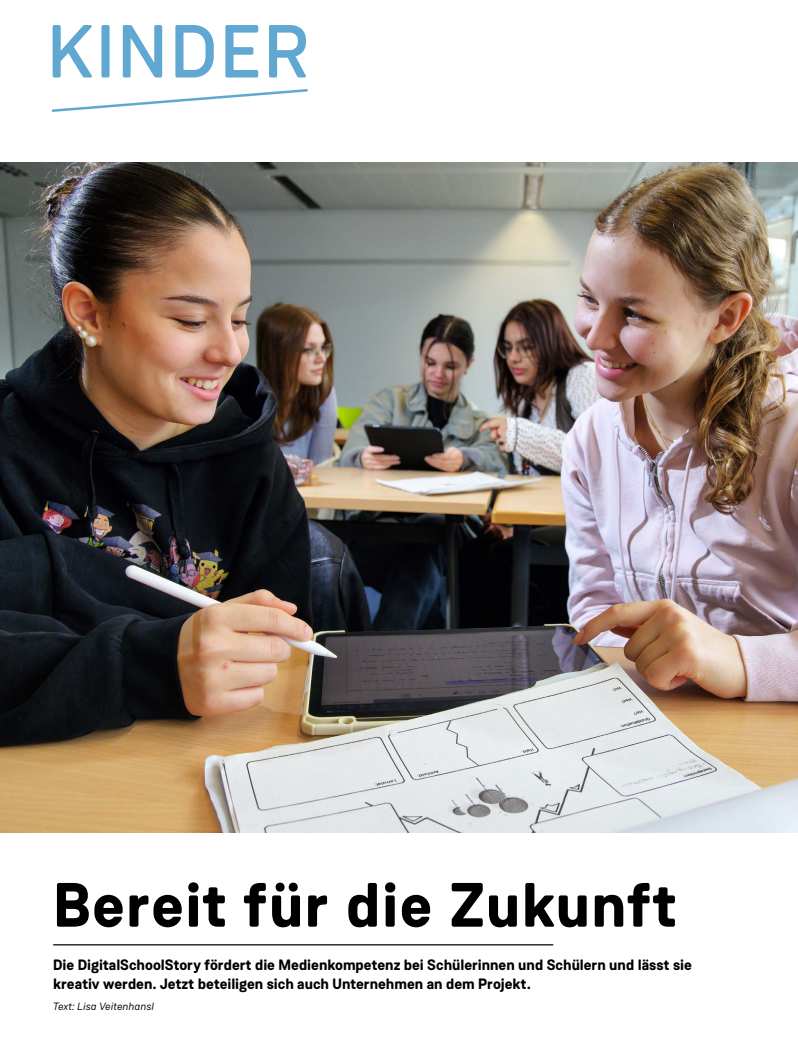
<style>
.page{position:relative;width:798px;height:1063px;background:#fff}
.page>*{position:absolute;margin:0;border:0;box-sizing:border-box;transform-origin:0 0}
.t1{font:500 75px "Weissenhof Grotesk";letter-spacing:.03em;color:#60a8d2}
.t2{font:700 62.5px "Weissenhof Grotesk";letter-spacing:.02em;color:#000}
.t3{font:700 15px/18.8px "Weissenhof Grotesk";color:#000}
.t4{font:italic 10.62px "Weissenhof Grotesk";letter-spacing:.01em;color:#000}
</style>
<div class="page">
<img style="left:0;top:163px;width:797px;height:669px">
<hr style="left:53px;top:944px;width:500px;height:1px;background:#000">
<svg style="left:51px;top:89px;width:257px;height:23px"></svg>
<h1 class="t1" style="left:47px;top:5px;width:263px">KINDER</h1>
<h2 class="t2" style="left:53px;top:866px;width:625px">Bereit für die Zukunft</h2>
<p class="t3" style="left:53px;top:956px;width:640px">Die DigitalSchoolStory fördert die Medienkompetenz bei Schülerinnen und Schülern und lässt sie kreativ werden. Jetzt beteiligen sich auch Unternehmen an dem Projekt.</p>
<p class="t4" style="left:53px;top:1000px;width:103px">Text: Lisa Veitenhansl</p>
</div>
